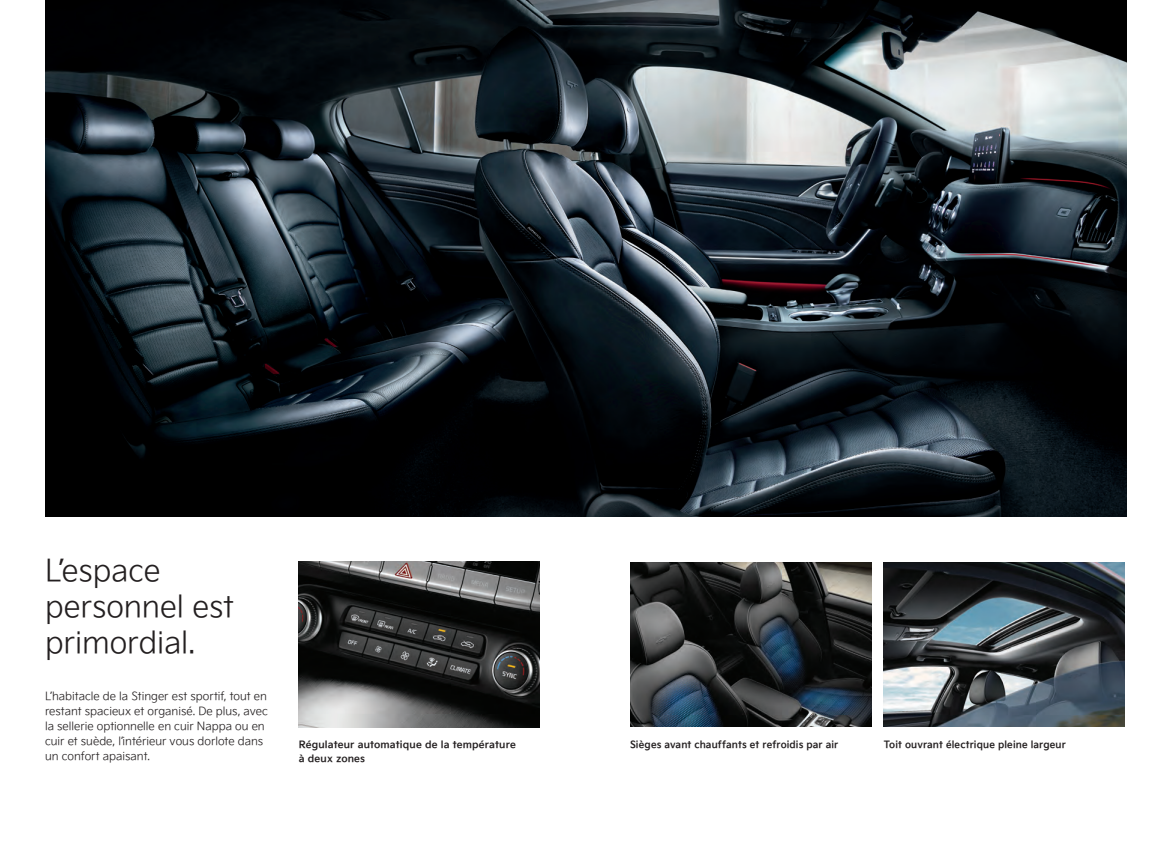
<style>
.page{position:relative;width:1170px;height:855px;background:#fff}
.page>*{position:absolute;margin:0;border:0;box-sizing:border-box;transform-origin:0 0}
.t1{font:30px/36px "Kia Signature OTF Light";color:#231f20}
.t2{font:11.25px/15px "Kia Signature OTF Light";color:#231f20}
.t3{font:10px "Kia Signature OTF Bold";letter-spacing:.015em;color:#231f20;scale:.96 1}
.t4{font:10px "Kia Signature OTF Bold";letter-spacing:.015em;color:#231f20}
</style>
<div class="page">
<img style="left:630px;top:562px;width:241px;height:165px">
<img style="left:884px;top:562px;width:241px;height:165px">
<img style="left:299px;top:562px;width:241px;height:165px">
<img style="left:45px;top:0;width:1082px;height:517px">
<h1 class="t1" style="left:45px;top:551px;width:190px">L’espace personnel est primordial.</h1>
<p class="t2" style="left:45px;top:688px;width:224px">L’habitacle de la Stinger est sportif, tout en restant spacieux et organisé. De plus, avec la sellerie optionnelle en cuir Nappa ou en cuir et suède, l’intérieur vous dorlote dans un confort apaisant.</p>
<p class="t4" style="left:299px;top:737px;width:219px">Régulateur automatique de la température</p>
<p class="t3" style="left:630px;top:737px;width:219px">Sièges avant chauffants et refroidis par air</p>
<p class="t3" style="left:884px;top:737px;width:191px">Toit ouvrant électrique pleine largeur</p>
<p class="t4" style="left:299px;top:751px;width:68px">à deux zones</p>
</div>
